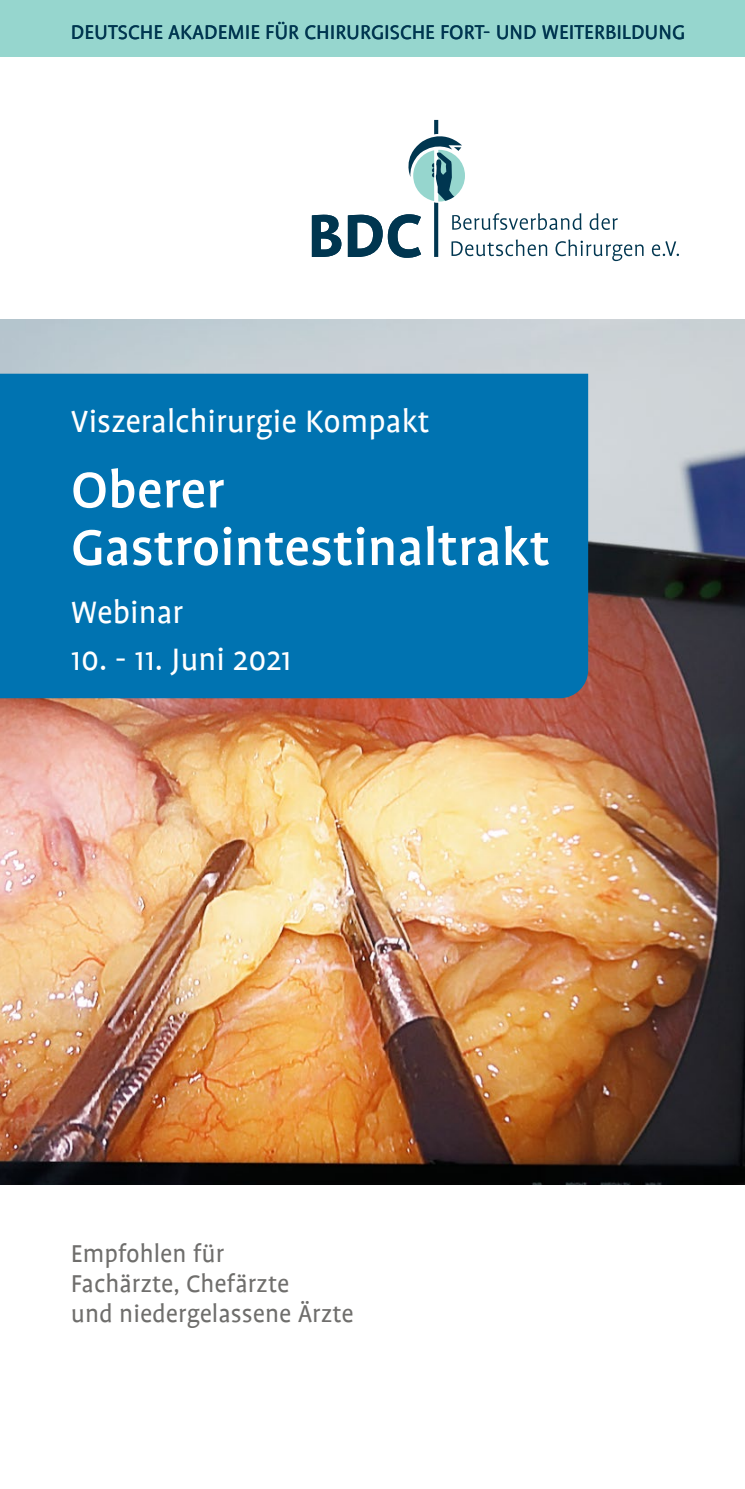
<style>
.page{position:relative;width:745px;height:1489px;background:#fff}
.page>*{position:absolute;margin:0;border:0;box-sizing:border-box;transform-origin:0 0}
.t1{font:500 57.5px/57.5px "Profile";color:#fff}
.t2{font:35px "Profile";color:#fff}
.t3{font:27.5px/30px "Profile";color:#6f6e6c}
.t4{font:22.5px "Profile";color:#003650}
</style>
<div class="page">
<div style="left:0;top:0;width:744px;height:57px;background:#96d6ce"></div>
<img style="left:0;top:319px;width:744px;height:864px">
<div style="left:0;top:374px;width:587px;height:324px;background:#0073b1"></div>
<svg style="left:312px;top:215px;width:29px;height:42px"></svg>
<svg style="left:651px;top:241px;width:27px;height:15px"></svg>
<svg style="left:347px;top:120px;width:296px;height:141px"></svg>
<p class="t4" style="left:71px;top:21px;width:615px">DEUTSCHE AKADEMIE FÜR CHIRURGISCHE FORT- UND WEITERBILDUNG</p>
<p class="t2" style="left:71px;top:403px;width:360px">Viszeralchirurgie Kompakt</p>
<h1 class="t1" style="left:71px;top:461px;width:480px">Oberer<br>Gastrointestinaltrakt</h1>
<p class="t2" style="left:71px;top:594px;width:114px">Webinar</p>
<p class="t2" style="left:71px;top:641px;width:222px">10. - 11. Juni 2021</p>
<p class="t3" style="left:71px;top:1238px;width:284px">Empfohlen für<br>Fachärzte, Chefärzte<br>und niedergelassene Ärzte</p>
</div>
